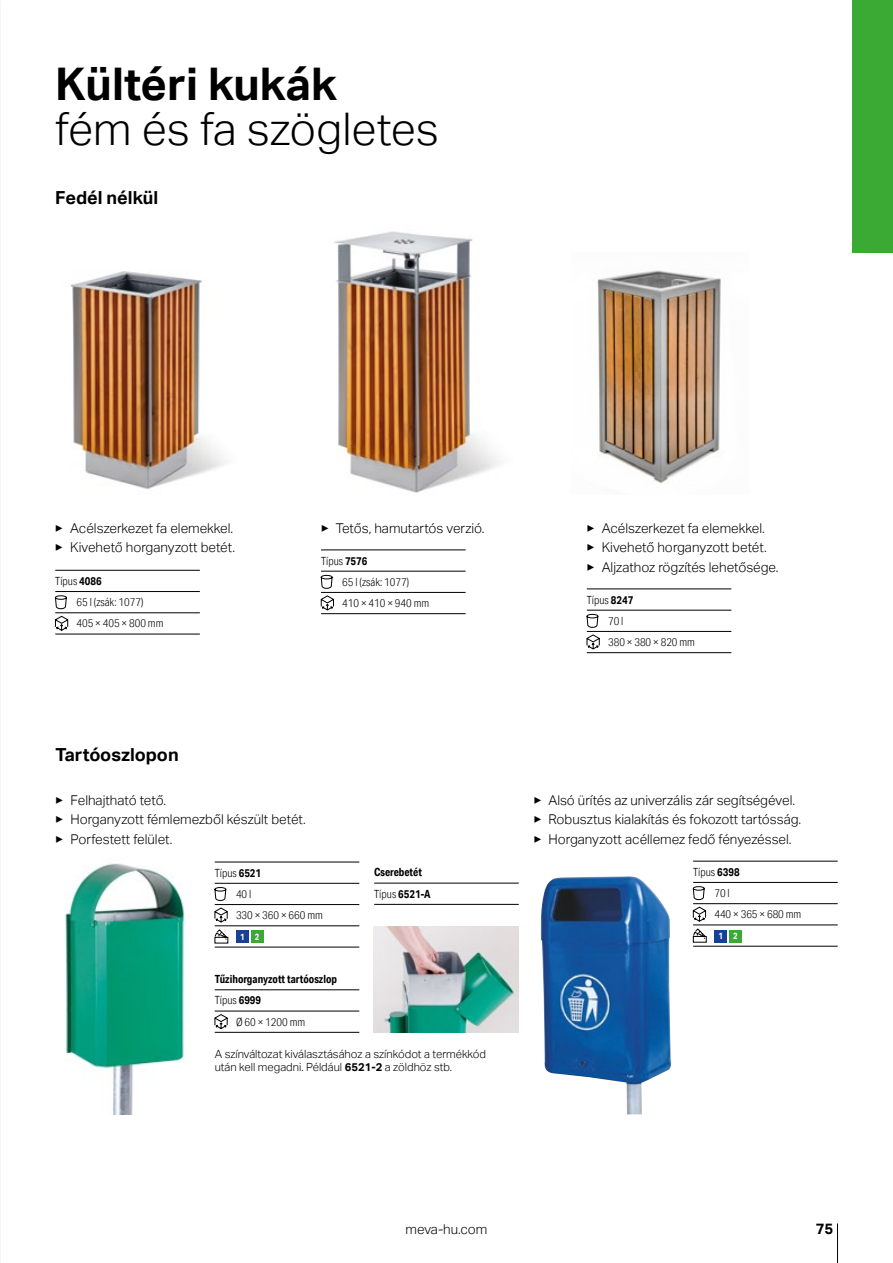
<style>
.page{position:relative;width:893px;height:1263px;background:#fff}
.page>*{position:absolute;margin:0;border:0;box-sizing:border-box;transform-origin:0 0}
.t1{font:300 45px "Aktiv Grotesk";color:#000}
.t2{font:700 45px "Aktiv Grotesk";color:#000}
.t3{font:700 18px "Aktiv Grotesk";color:#000}
.t4{font:700 15px "Aktiv Grotesk";color:#000}
.t5{font:300 13.5px/19.5px "Aktiv Grotesk";color:#000}
.t6{font:300 11.25px/21.3px "Aktiv Grotesk Cd";color:#000}
.t7{font:300 11.25px/13.5px "Aktiv Grotesk";color:#000}
.t8{font:700 11.25px/21.3px "Aktiv Grotesk Cd";color:#000}
.t9{font:700 9px "Aktiv Grotesk Cd";color:#fff}
.s1{font-weight:700}
.s2{font-weight:300}
</style>
<div class="page">
<div style="left:853px;top:0;width:40px;height:253px;background:#3aaa35"></div>
<hr style="left:837px;top:1223px;width:1px;height:40px;background:#000">
<svg style="left:586px;top:589px;width:145px;height:64px"></svg>
<hr style="left:55px;top:634px;width:145px;height:1px;background:#000">
<svg style="left:55px;top:570px;width:145px;height:64px"></svg>
<svg style="left:321px;top:550px;width:145px;height:64px"></svg>
<img style="left:597px;top:270px;width:124px;height:213px">
<img style="left:334px;top:231px;width:166px;height:262px">
<img style="left:70px;top:271px;width:157px;height:218px">
<img style="left:65px;top:863px;width:121px;height:251px">
<img style="left:541px;top:876px;width:130px;height:238px">
<hr style="left:693px;top:946px;width:145px;height:1px;background:#000">
<svg style="left:693px;top:861px;width:145px;height:85px"></svg>
<div style="left:714px;top:930px;width:13px;height:12px;background:#164194"></div>
<div style="left:729px;top:930px;width:13px;height:12px;background:#3aaa35"></div>
<img style="left:374px;top:926px;width:144px;height:107px">
<hr style="left:215px;top:947px;width:144px;height:1px;background:#000">
<svg style="left:214px;top:862px;width:145px;height:85px"></svg>
<div style="left:236px;top:930px;width:13px;height:13px;background:#164194"></div>
<div style="left:251px;top:930px;width:13px;height:13px;background:#3aaa35"></div>
<svg style="left:374px;top:882px;width:145px;height:22px"></svg>
<hr style="left:374px;top:904px;width:145px;height:1px;background:#000">
<hr style="left:374px;top:883px;width:145px;height:1px;background:#000">
<hr style="left:215px;top:1032px;width:144px;height:1px;background:#000">
<svg style="left:214px;top:989px;width:145px;height:43px"></svg>
<h1 class="t2" style="left:55px;top:58px;width:283px">Kültéri kukák</h1>
<h1 class="t1" style="left:55px;top:103px;width:385px">fém és fa szögletes</h1>
<h2 class="t3" style="left:55px;top:187px;width:104px">Fedél nélkül</h2>
<p class="t5" style="left:55px;top:518px;width:181px">▶ Acélszerkezet fa elemekkel. ▶ Kivehető horganyzott betét.</p>
<p class="t5" style="left:321px;top:518px;width:165px">▶ Tetős, hamutartós verzió.</p>
<p class="t6" style="left:342px;top:550px;width:88px;text-indent:-21px">Típus <span class="s1">7576<br></span>65 l (zsák: 1077)<br>410 × 410 × 940 mm</p>
<p class="t6" style="left:77px;top:570px;width:88px;text-indent:-21px">Típus <span class="s1">4086<br></span>65 l (zsák: 1077)<br>405 × 405 × 800 mm</p>
<h2 class="t3" style="left:55px;top:744px;width:125px">Tartóoszlopon</h2>
<p class="t5" style="left:56px;top:790px;width:252px">▶ Felhajtható tető.<br>▶ Horganyzott fémlemezből készült betét. ▶ Porfestett felület.</p>
<p class="t6" style="left:236px;top:862px;width:88px;text-indent:-21px">Típus <span class="s1">6521<br></span>40 l<br>330 × 360 × 660 mm</p>
<p class="t9" style="left:240px;top:931px;width:21px">1 2</p>
<p class="t8" style="left:374px;top:861px;width:58px">Cserebetét<br><span class="s2">Típus</span> 6521-A</p>
<p class="t8" style="left:215px;top:968px;width:124px">Tűzihorganyzott tartóoszlop</p>
<p class="t6" style="left:215px;top:990px;width:48px">Típus <span class="s1">6999</span></p>
<p class="t6" style="left:236px;top:1011px;width:71px">Ø 60 × 1200 mm</p>
<p class="t7" style="left:215px;top:1047px;width:273px">A színváltozat kiválasztásához a színkódot a termékkód után kell megadni. Például <span class="s1">6521-2</span> a zöldhöz stb.</p>
<p class="t5" style="left:587px;top:518px;width:193px">▶ Acélszerkezet fa elemekkel.<br>▶ Kivehető horganyzott betét.<br>▶ Aljzathoz rögzítés lehetősége.</p>
<p class="t6" style="left:608px;top:589px;width:88px;text-indent:-21px">Típus <span class="s1">8247<br></span>70 l<br>380 × 380 × 820 mm</p>
<p class="t5" style="left:534px;top:790px;width:269px">▶ Alsó ürítés az univerzális zár segítségével. ▶ Robusztus kialakítás és fokozott tartósság. ▶ Horganyzott acéllemez fedő fényezéssel.</p>
<p class="t6" style="left:714px;top:861px;width:88px;text-indent:-21px">Típus <span class="s1">6398<br></span>70 l<br>440 × 365 × 680 mm</p>
<p class="t9" style="left:718px;top:930px;width:21px">1 2</p>
<p class="t5" style="left:405px;top:1219px;width:83px">meva-hu.com</p>
<p class="t4" style="left:816px;top:1220px;width:19px">75</p>
</div>
